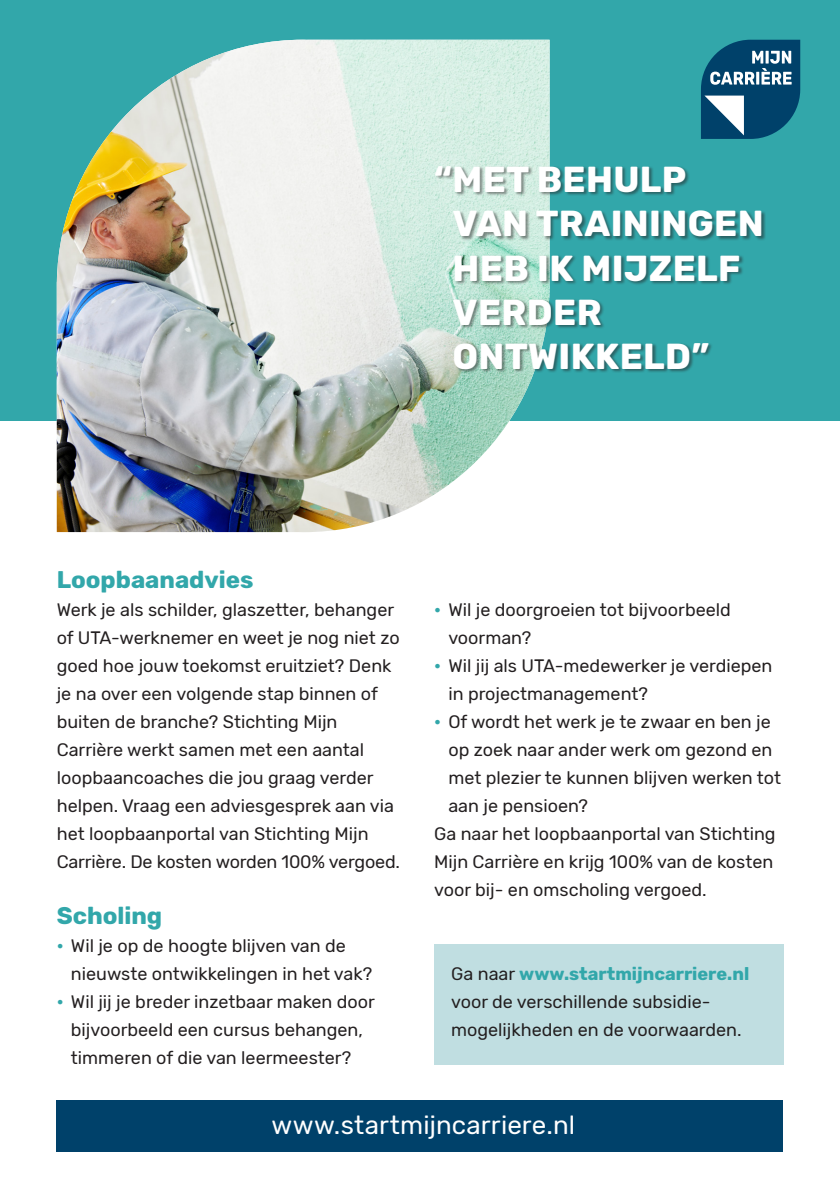
<style>
.page{position:relative;width:840px;height:1191px;background:#fff}
.page>*{position:absolute;margin:0;border:0;box-sizing:border-box;transform-origin:0 0}
.Streamer{font:700 36px/44px "Rubik";letter-spacing:.01em;color:#fff}
.t1{font:26px "Rubik";letter-spacing:.005em;color:#fff}
.Subheading{font:700 24px "Rubik";color:#32a7aa}
.Tussenkopje{font:700 24px "Rubik";color:#32a7aa}
.Body{font:18px/28px "Rubik";color:#231f20}
.Body-2{font:700 18px "Rubik";color:#32a7aa}
.s1{font-weight:700;color:#32a7aa}
.s2{font-weight:400;color:#231f20}
</style>
<div class="page">
<div style="left:0;top:0;width:839px;height:420px;background:#32a7aa"></div>
<img style="left:57px;top:40px;width:492px;height:492px">
<svg style="left:701px;top:40px;width:98px;height:99px;background:#326d8a"></svg>
<div style="left:435px;top:166px;width:330px;height:207px;background:#231f20;opacity:.5"></div>
<div style="left:57px;top:1100px;width:725px;height:51px;background:#00416a"></div>
<div style="left:434px;top:944px;width:348px;height:120px;background:#c0dee1"></div>
<p class="Streamer" style="left:452px;top:159px;width:312px;text-indent:-18px">“MET BEHULP<br>VAN TRAININGEN<br>HEB IK MIJZELF<br>VERDER<br>ONTWIKKELD”</p>
<p class="Subheading" style="left:57px;top:566px;width:198px">Loopbaanadvies</p>
<p class="Body" style="left:57px;top:596px;width:344px">Werk je als schilder, glaszetter, behanger of UTA-werknemer en weet je nog niet zo goed hoe jouw toekomst eruitziet? Denk je na over een volgende stap binnen of buiten de branche? Stichting Mijn Carrière werkt samen met een aantal loopbaancoaches die jou graag verder helpen. Vraag een adviesgesprek aan via het loopbaanportal van Stichting Mijn Carrière. De kosten worden 100% vergoed.</p>
<p class="Tussenkopje" style="left:57px;top:902px;width:107px">Scholing</p>
<p class="Body" style="left:71px;top:932px;width:302px;text-indent:-14px"><span class="s1">•</span> Wil je op de hoogte blijven van de nieuwste ontwikkelingen in het vak?</p>
<p class="Body" style="left:57px;top:988px;width:319px;text-align:center"><span class="s1">•</span> Wil jij je breder inzetbaar maken door bijvoorbeeld een cursus behangen, timmeren of die van leermeester?</p>
<p class="Body" style="left:448px;top:596px;width:284px;text-indent:-14px"><span class="s1">•</span> Wil je doorgroeien tot bijvoorbeeld voorman?</p>
<p class="Body" style="left:448px;top:652px;width:325px;text-indent:-14px"><span class="s1">•</span> Wil jij als UTA-medewerker je verdiepen in projectmanagement?</p>
<p class="Body" style="left:448px;top:708px;width:334px;text-indent:-14px"><span class="s1">•</span> Of wordt het werk je te zwaar en ben je op zoek naar ander werk om gezond en met plezier te kunnen blijven werken tot aan je pensioen?</p>
<p class="Body" style="left:434px;top:820px;width:343px">Ga naar het loopbaanportal van Stichting<br>Mijn Carrière en krijg 100% van de kosten voor bij- en omscholing vergoed.</p>
<p class="Body-2" style="left:451px;top:963px;width:299px"><span class="s2">Ga naar</span> www.startmijncarriere.nl</p>
<p class="Body" style="left:451px;top:988px;width:292px">voor de verschillende subsidie&shy;mogelijkheden en de voorwaarden.</p>
<p class="t1" style="left:271px;top:1110px;width:305px">www.startmijncarriere.nl</p>
</div>
